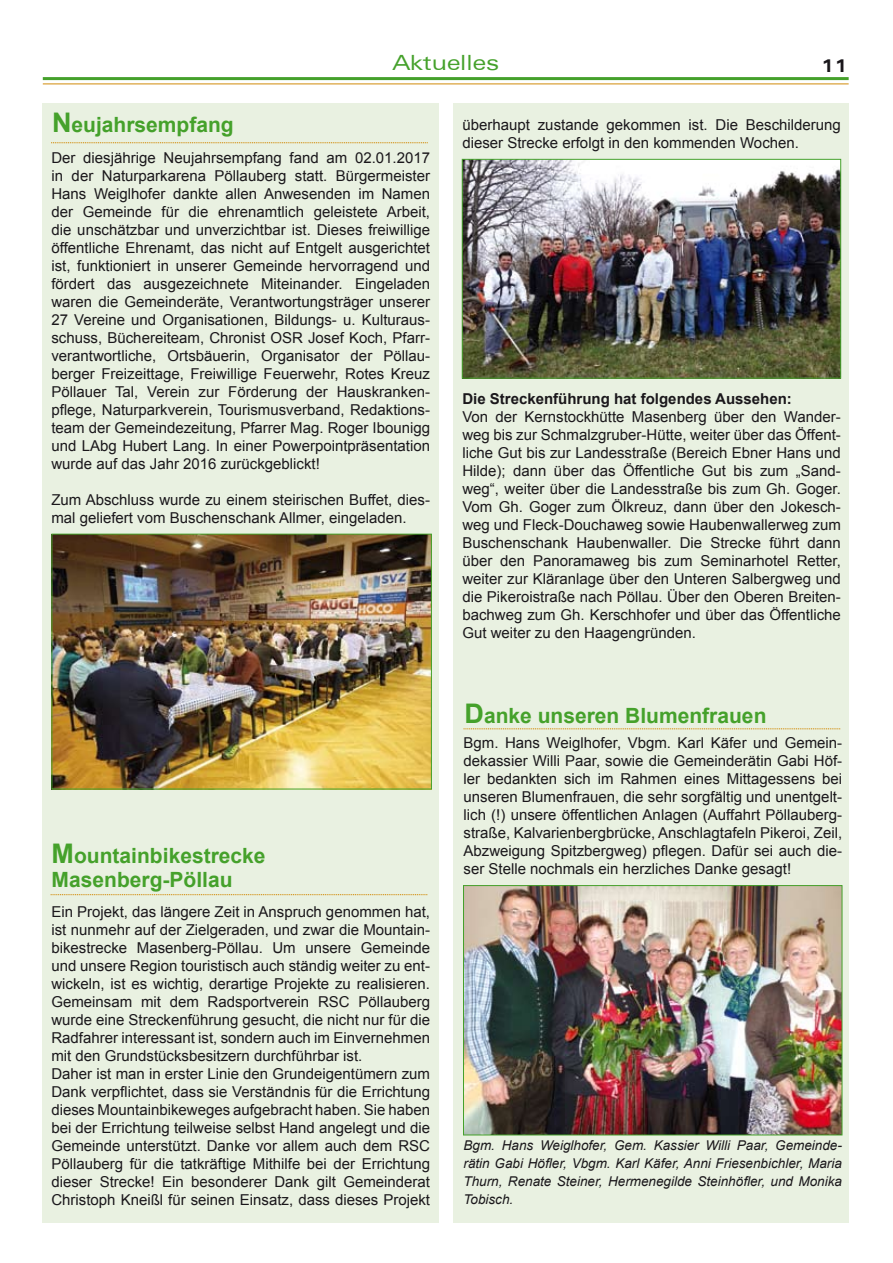
<style>
.page{position:relative;width:893px;height:1263px;background:#fff}
.page>*{position:absolute;margin:0;border:0;box-sizing:border-box;transform-origin:0 0}
.t1{font:700 21px/24px "Arial";color:#45a12b}
.t2{font:expanded 21px "Zurich BT";color:#45a12b}
.t3{font:700 expanded 18px "Zurich BT";color:#1a171b}
.t4{font:15px/18px "Arial";color:#1a171b;text-align:justify}
.t5{font:700 15px "Arial";color:#1a171b}
.t6{font:italic 13.5px/18px "Arial";color:#1a171b;text-align:justify}
.s1{font-size:27px}
</style>
<div class="page">
<div style="left:42px;top:103px;width:397px;height:1119px;background:#e9f1e1"></div>
<div style="left:453px;top:103px;width:396px;height:1119px;background:#e9f1e1"></div>
<hr style="left:43px;top:84px;width:806px;height:1px;background:#d18b0a">
<hr style="left:43px;top:77px;width:806px;height:3px;background:#45a12b">
<svg style="left:51px;top:142px;width:377px;height:1px"></svg>
<svg style="left:463px;top:728px;width:377px;height:1px"></svg>
<svg style="left:51px;top:894px;width:376px;height:1px"></svg>
<img style="left:54px;top:536px;width:376px;height:251px">
<div style="left:52px;top:534px;width:380px;height:255px;border:1px solid #45a12b"></div>
<img style="left:464px;top:161px;width:375px;height:215px">
<div style="left:462px;top:159px;width:379px;height:219px;border:1px solid #45a12b"></div>
<img style="left:465px;top:887px;width:375px;height:246px">
<div style="left:463px;top:885px;width:379px;height:250px;border:1px solid #45a12b"></div>
<h1 class="t2" style="left:392px;top:50px;width:108px">Aktuelles</h1>
<p class="t3" style="left:821px;top:55px;width:28px">11</p>
<h1 class="t1" style="left:52px;top:113px;width:183px"><span class="s1">N</span>eujahrsempfang</h1>
<p class="t4" style="left:51px;top:149px;width:380px">Der diesjährige Neujahrsempfang fand am 02.01.2017 in der Naturparkarena Pöllauberg statt. Bürgermeister Hans Weiglhofer dankte allen Anwesenden im Namen der Gemeinde für die ehrenamtlich geleistete Arbeit, die unschätzbar und unverzichtbar ist. Dieses freiwillige öffentliche Ehrenamt, das nicht auf Entgelt ausgerichtet ist, funktioniert in unserer Gemeinde hervorragend und fördert das ausgezeichnete Miteinander. Eingeladen waren die Gemeinderäte, Verantwortungsträger unserer 27 Vereine und Organisationen, Bildungs- u. Kulturaus&shy;schuss, Büchereiteam, Chronist OSR Josef Koch, Pfarr&shy;verantwortliche, Ortsbäuerin, Organisator der Pöllau&shy;berger Freizeittage, Freiwillige Feuerwehr, Rotes Kreuz Pöllauer Tal, Verein zur Förderung der Hauskranken&shy;pflege, Naturparkverein, Tourismusverband, Redaktions&shy;team der Gemeindezeitung, Pfarrer Mag. Roger Ibounigg und LAbg Hubert Lang. In einer Powerpointpräsentation wurde auf das Jahr 2016 zurückgeblickt!</p>
<p class="t4" style="left:51px;top:491px;width:380px">Zum Abschluss wurde zu einem steirischen Buffet, dies&shy;mal geliefert vom Buschenschank Allmer, eingeladen.</p>
<h1 class="t1" style="left:52px;top:844px;width:215px"><span class="s1">M</span>ountainbikestrecke<br>Masenberg-Pöllau</h1>
<p class="t4" style="left:51px;top:903px;width:380px;text-align:left">Ein Projekt, das längere Zeit in Anspruch genommen hat, ist nunmehr auf der Zielgeraden, und zwar die Mountain&shy;bikestrecke Masenberg-Pöllau. Um unsere Gemeinde und unsere Region touristisch auch ständig weiter zu ent&shy;wickeln, ist es wichtig, derartige Projekte zu realisieren.<br>Gemeinsam mit dem Radsportverein RSC Pöllauberg wurde eine Streckenführung gesucht, die nicht nur für die Radfahrer interessant ist, sondern auch im Einvernehmen mit den Grundstücksbesitzern durchführbar ist.<br>Daher ist man in erster Linie den Grundeigentümern zum Dank verpflichtet, dass sie Verständnis für die Errichtung dieses Mountainbikeweges aufgebracht haben. Sie haben bei der Errichtung teilweise selbst Hand angelegt und die Gemeinde unterstützt. Danke vor allem auch dem RSC Pöllauberg für die tatkräftige Mithilfe bei der Errichtung dieser Strecke! Ein besonderer Dank gilt Gemeinderat Christoph Kneißl für seinen Einsatz, dass dieses Projekt</p>
<p class="t4" style="left:462px;top:115px;width:380px">überhaupt zustande gekommen ist. Die Beschilderung dieser Strecke erfolgt in den kommenden Wochen.</p>
<p class="t5" style="left:462px;top:389px;width:331px">Die Streckenführung hat folgendes Aussehen:</p>
<p class="t4" style="left:462px;top:408px;width:380px">Von der Kernstockhütte Masenberg über den Wander&shy;weg bis zur Schmalzgruber-Hütte, weiter über das Öffent&shy;liche Gut bis zur Landesstraße (Bereich Ebner Hans und Hilde); dann über das Öffentliche Gut bis zum „Sand&shy;weg“, weiter über die Landesstraße bis zum Gh. Goger.<br>Vom Gh. Goger zum Ölkreuz, dann über den Jokesch&shy;weg und Fleck-Douchaweg sowie Haubenwallerweg zum Buschenschank Haubenwaller. Die Strecke führt dann über den Panoramaweg bis zum Seminarhotel Retter, weiter zur Kläranlage über den Unteren Salbergweg und die Pikeroistraße nach Pöllau. Über den Oberen Breiten&shy;bachweg zum Gh. Kerschhofer und über das Öffentliche Gut weiter zu den Haagengründen.</p>
<h1 class="t1" style="left:465px;top:704px;width:303px"><span class="s1">D</span>anke unseren Blumenfrauen</h1>
<p class="t4" style="left:463px;top:734px;width:380px">Bgm. Hans Weiglhofer, Vbgm. Karl Käfer und Gemein&shy;dekassier Willi Paar, sowie die Gemeinderätin Gabi Höf&shy;ler bedankten sich im Rahmen eines Mittagessens bei unseren Blumenfrauen, die sehr sorgfältig und unentgelt&shy;lich (!) unsere öffentlichen Anlagen (Auffahrt Pöllauberg&shy;straße, Kalvarienbergbrücke, Anschlagtafeln Pikeroi, Zeil, Abzweigung Spitzbergweg) pflegen. Dafür sei auch die&shy;ser Stelle nochmals ein herzliches Danke gesagt!</p>
<p class="t6" style="left:463px;top:1136px;width:380px">Bgm. Hans Weiglhofer, Gem. Kassier Willi Paar, Gemeinde&shy;rätin Gabi Höfler, Vbgm. Karl Käfer, Anni Friesenbichler, Maria Thurn, Renate Steiner, Hermenegilde Steinhöfler, und Monika Tobisch.</p>
</div>
